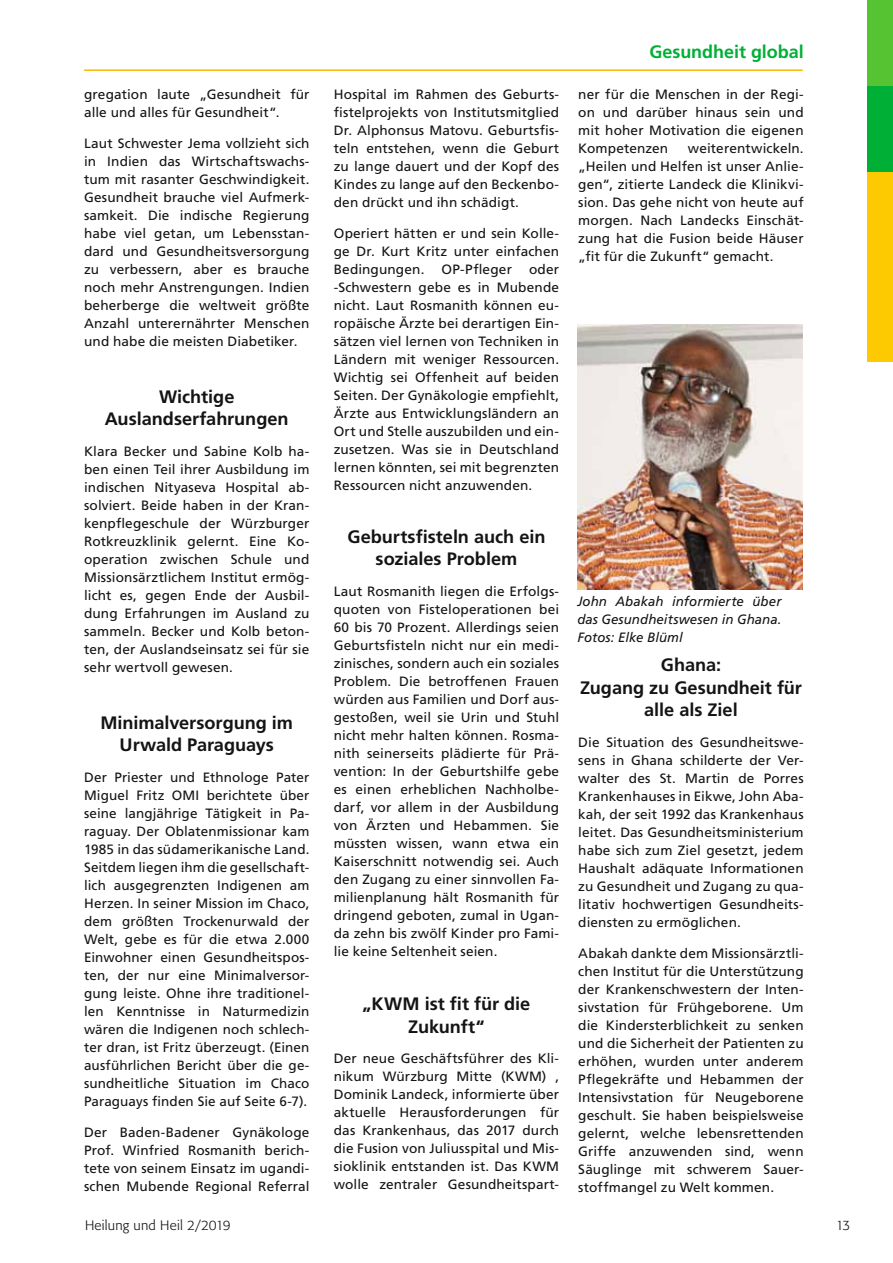
<style>
.page{position:relative;width:893px;height:1263px;background:#fff}
.page>*{position:absolute;margin:0;border:0;box-sizing:border-box;transform-origin:0 0}
.t1{font:700 18px/22.5px "Frutiger LT";letter-spacing:-.005em;color:#141414;text-align:center}
.t2{font:700 18px "Frutiger LT";letter-spacing:-.005em;color:#00b036}
.t3{font:13.5px/18px "Frutiger LT";letter-spacing:.01em;color:#141414;text-align:justify}
.t4{font:italic 13.5px/18px "Frutiger LT";letter-spacing:.005em;color:#141414;text-align:justify}
.t5{font:300 13.5px "Formata BQ";letter-spacing:.015em;color:#141414}
</style>
<div class="page">
<div style="left:867px;top:172px;width:26px;height:189px;background:#fdc900"></div>
<div style="left:867px;top:0;width:26px;height:87px;background:#56c333"></div>
<div style="left:867px;top:87px;width:26px;height:85px;background:#00b036"></div>
<hr style="left:84px;top:69px;width:719px;height:2px;background:#fbb900">
<img style="left:577px;top:325px;width:226px;height:264px">
<p class="t3" style="left:84px;top:86px;width:227px">gregation laute „Gesundheit für alle und alles für Gesundheit“.</p>
<p class="t3" style="left:84px;top:134px;width:227px">Laut Schwester Jema vollzieht sich in Indien das Wirtschaftswachs&shy;tum mit rasanter Geschwindigkeit.<br>Gesundheit brauche viel Aufmerk&shy;samkeit. Die indische Regierung habe viel getan, um Lebensstan&shy;dard und Gesundheitsversorgung zu verbessern, aber es brauche noch mehr Anstrengungen. Indien beherberge die weltweit größte Anzahl unterernährter Menschen und habe die meisten Diabetiker.</p>
<h1 class="t1" style="left:105px;top:385px;width:185px">Wichtige<br>Auslandserfahrungen</h1>
<p class="t3" style="left:84px;top:442px;width:227px">Klara Becker und Sabine Kolb ha&shy;ben einen Teil ihrer Ausbildung im indischen Nityaseva Hospital ab&shy;solviert. Beide haben in der Kran&shy;kenpflegeschule der Würzburger Rotkreuzklinik gelernt. Eine Ko&shy;operation zwischen Schule und Missionsärztlichem Institut ermög&shy;licht es, gegen Ende der Ausbil&shy;dung Erfahrungen im Ausland zu sammeln. Becker und Kolb beton&shy;ten, der Auslandseinsatz sei für sie sehr wertvoll gewesen.</p>
<h1 class="t1" style="left:100px;top:711px;width:194px">Minimalversorgung im<br>Urwald Paraguays</h1>
<p class="t3" style="left:84px;top:768px;width:227px">Der Priester und Ethnologe Pater Miguel Fritz OMI berichtete über seine langjährige Tätigkeit in Pa&shy;raguay. Der Oblatenmissionar kam 1985 in das südamerikanische Land.<br>Seitdem liegen ihm die gesellschaft&shy;lich ausgegrenzten Indigenen am Herzen. In seiner Mission im Chaco, dem größten Trockenurwald der Welt, gebe es für die etwa 2.000<br>Einwohner einen Gesundheitspos&shy;ten, der nur eine Minimalversor&shy;gung leiste. Ohne ihre traditionel&shy;len Kenntnisse in Naturmedizin wären die Indigenen noch schlech&shy;ter dran, ist Fritz überzeugt. (Einen ausführlichen Bericht über die ge&shy;sundheitliche Situation im Chaco Paraguays finden Sie auf Seite 6-7).</p>
<p class="t3" style="left:84px;top:1123px;width:227px">Der Baden-Badener Gynäkologe Prof. Winfried Rosmanith berich&shy;tete von seinem Einsatz im ugandi&shy;schen Mubende Regional Referral</p>
<p class="t3" style="left:334px;top:86px;width:227px">Hospital im Rahmen des Geburts&shy;fistelprojekts von Institutsmitglied Dr. Alphonsus Matovu. Geburtsfis&shy;teln entstehen, wenn die Geburt zu lange dauert und der Kopf des Kindes zu lange auf den Beckenbo&shy;den drückt und ihn schädigt.</p>
<p class="t3" style="left:334px;top:225px;width:227px">Operiert hätten er und sein Kolle&shy;ge Dr. Kurt Kritz unter einfachen Bedingungen.</p>
<p class="t3" style="left:442px;top:260px;width:72px">OP-Pfleger</p>
<p class="t3" style="left:334px;top:260px;width:227px;text-indent:195px">oder -Schwestern gebe es in Mubende nicht. Laut Rosmanith können eu&shy;ropäische Ärzte bei derartigen Ein&shy;sätzen viel lernen von Techniken in Ländern mit weniger Ressourcen.<br>Wichtig sei Offenheit auf beiden Seiten. Der Gynäkologie empfiehlt, Ärzte aus Entwicklungsländern an Ort und Stelle auszubilden und ein&shy;zusetzen. Was sie in Deutschland lernen könnten, sei mit begrenzten Ressourcen nicht anzuwenden.</p>
<h1 class="t1" style="left:347px;top:525px;width:200px">Geburtsfisteln auch ein soziales Problem</h1>
<p class="t3" style="left:334px;top:582px;width:227px">Laut Rosmanith liegen die Erfolgs&shy;quoten von Fisteloperationen bei 60 bis 70 Prozent. Allerdings seien Geburtsfisteln nicht nur ein medi&shy;zinisches, sondern auch ein soziales Problem. Die betroffenen Frauen würden aus Familien und Dorf aus&shy;gestoßen, weil sie Urin und Stuhl nicht mehr halten können. Rosma&shy;nith seinerseits plädierte für Prä&shy;vention: In der Geburtshilfe gebe es einen erheblichen Nachholbe&shy;darf, vor allem in der Ausbildung von Ärzten und Hebammen. Sie müssten wissen, wann etwa ein Kaiserschnitt notwendig sei. Auch den Zugang zu einer sinnvollen Fa&shy;milienplanung hält Rosmanith für dringend geboten, zumal in Ugan&shy;da zehn bis zwölf Kinder pro Fami&shy;lie keine Seltenheit seien.</p>
<h1 class="t1" style="left:363px;top:993px;width:169px">„KWM ist fit für die<br>Zukunft“</h1>
<p class="t3" style="left:334px;top:1050px;width:227px">Der neue Geschäftsführer des Kli&shy;nikum Würzburg Mitte (KWM) , Dominik Landeck, informierte über aktuelle Herausforderungen für das Krankenhaus, das 2017 durch die Fusion von Juliusspital und Mis&shy;sioklinik entstanden ist. Das KWM wolle zentraler Gesundheitspart-</p>
<h1 class="t2" style="left:649px;top:41px;width:156px">Gesundheit global</h1>
<p class="t3" style="left:578px;top:86px;width:227px">ner für die Menschen in der Regi&shy;on und darüber hinaus sein und mit hoher Motivation die eigenen Kompetenzen</p>
<p class="t3" style="left:578px;top:140px;width:227px;text-indent:110px">weiterentwickeln. „Heilen und Helfen ist unser Anlie&shy;gen“, zitierte Landeck die Klinikvi&shy;sion. Das gehe nicht von heute auf morgen. Nach Landecks Einschät&shy;zung hat die Fusion beide Häuser „fit für die Zukunft“ gemacht.</p>
<p class="t4" style="left:577px;top:592px;width:206px">John Abakah informierte über das Gesundheitswesen in Ghana.<br>Fotos: Elke Blüml</p>
<h1 class="t1" style="left:580px;top:654px;width:223px">Ghana:<br>Zugang zu Gesundheit für alle als Ziel</h1>
<p class="t3" style="left:578px;top:733px;width:227px">Die Situation des Gesundheitswe&shy;sens in Ghana schilderte der Ver&shy;walter des St. Martin de Porres Krankenhauses in Eikwe, John Aba&shy;kah, der seit 1992 das Krankenhaus leitet. Das Gesundheitsministerium habe sich zum Ziel gesetzt, jedem Haushalt adäquate Informationen zu Gesundheit und Zugang zu qua&shy;litativ hochwertigen Gesundheits&shy;diensten zu ermöglichen.</p>
<p class="t3" style="left:578px;top:944px;width:227px">Abakah dankte dem Missionsärztli&shy;chen Institut für die Unterstützung der Krankenschwestern der Inten&shy;sivstation für Frühgeborene. Um die Kindersterblichkeit zu senken und die Sicherheit der Patienten zu erhöhen, wurden unter anderem Pflegekräfte und Hebammen der Intensivstation für Neugeborene geschult. Sie haben beispielsweise gelernt, welche lebensrettenden Griffe anzuwenden sind, wenn Säuglinge mit schwerem Sauer&shy;stoffmangel zu Welt kommen.</p>
<p class="t5" style="left:85px;top:1218px;width:147px">Heilung und Heil 2/2019</p>
<p class="t5" style="left:836px;top:1218px;width:16px">13</p>
</div>
